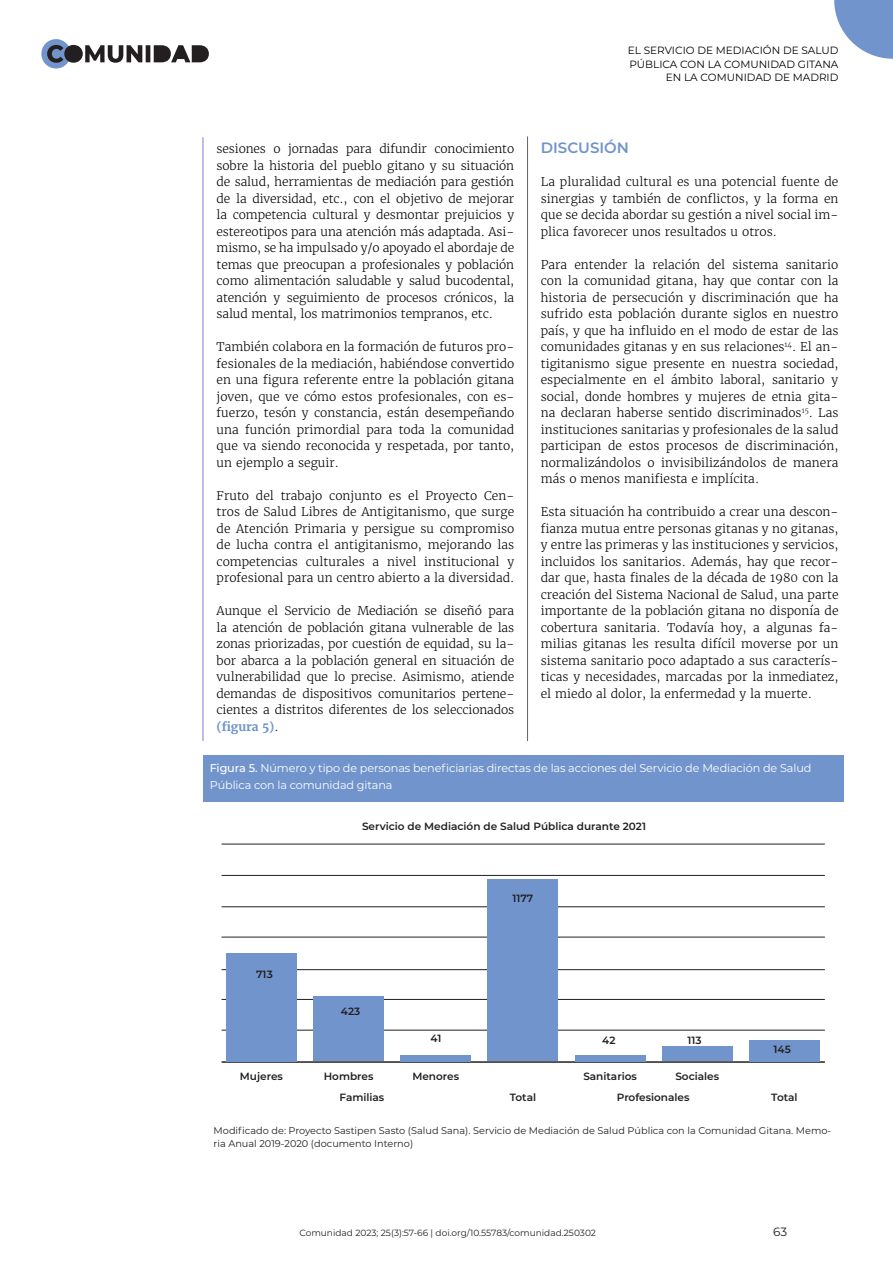
<style>
.page{position:relative;width:893px;height:1263px;background:#fff}
.page>*{position:absolute;margin:0;border:0;box-sizing:border-box;transform-origin:0 0}
.Tit1{font:600 15px "Montserrat";color:#7194cc}
.Texto{font:300 12px/16.5px "Merriweather";color:#000;text-align:justify}
.t1{font:12px "Montserrat";color:#231f20}
.titol_fig{font:11.25px/16.5px "Montserrat";letter-spacing:-.01em;color:#fff}
.tabla_subtitol{font:600 10.5px "Montserrat";color:#231f20}
.Variable1{font:10.5px/13.5px "Montserrat";color:#000;text-align:right}
.Taules_-_pies{font:9.75px/13.5px "Montserrat";color:#231f20}
.t2{font:9px "Montserrat";color:#231f20}
.s1{font-weight:700;color:#7194cc}
.s2{font-weight:500}
</style>
<div class="page">
<hr style="left:203px;top:137px;width:1px;height:604px;background:#867acc">
<hr style="left:527px;top:137px;width:1px;height:604px;background:#636366">
<div style="left:41px;top:39px;width:30px;height:29px;background:#7194cc;border-radius:50%"></div>
<svg style="left:47px;top:45px;width:162px;height:18px"></svg>
<svg style="left:834px;top:0;width:59px;height:59px"></svg>
<hr style="left:222px;top:1030px;width:603px;height:1px;background:#231f20">
<hr style="left:222px;top:999px;width:603px;height:1px;background:#231f20">
<hr style="left:222px;top:969px;width:603px;height:1px;background:#231f20">
<hr style="left:222px;top:937px;width:603px;height:1px;background:#231f20">
<hr style="left:222px;top:906px;width:603px;height:1px;background:#231f20">
<hr style="left:222px;top:875px;width:603px;height:1px;background:#231f20">
<hr style="left:222px;top:844px;width:603px;height:1px;background:#231f20">
<div style="left:203px;top:755px;width:641px;height:46px;background:#7194cc"></div>
<hr style="left:222px;top:1061px;width:603px;height:2px;background:#231f20">
<div style="left:226px;top:953px;width:70px;height:108px;background:#7194cc"></div>
<div style="left:314px;top:996px;width:70px;height:65px;background:#7194cc"></div>
<div style="left:401px;top:1055px;width:70px;height:6px;background:#7194cc"></div>
<div style="left:662px;top:1046px;width:70px;height:15px;background:#7194cc"></div>
<div style="left:575px;top:1055px;width:70px;height:6px;background:#7194cc"></div>
<div style="left:488px;top:879px;width:70px;height:182px;background:#7194cc"></div>
<div style="left:749px;top:1040px;width:70px;height:21px;background:#7194cc"></div>
<p class="Texto" style="left:217px;top:140px;width:299px">sesiones o jornadas para difundir conocimiento sobre la historia del pueblo gitano y su situación de salud, herramientas de mediación para gestión de la diversidad, etc., con el objetivo de mejorar la competencia cultural y desmontar prejuicios y estereotipos para una atención más adaptada. Asi&shy;mismo, se ha impulsado y/o apoyado el abordaje de temas que preocupan a profesionales y población como alimentación saludable y salud bucodental, atención y seguimiento de procesos crónicos, la salud mental, los matrimonios tempranos, etc.</p>
<p class="Texto" style="left:217px;top:338px;width:299px">También colabora en la formación de futuros pro&shy;fesionales de la mediación, habiéndose convertido en una figura referente entre la población gitana joven, que ve cómo estos profesionales, con es&shy;fuerzo, tesón y constancia, están desempeñando una función primordial para toda la comunidad que va siendo reconocida y respetada, por tanto, un ejemplo a seguir.</p>
<p class="Texto" style="left:217px;top:487px;width:299px">Fruto del trabajo conjunto es el Proyecto Cen&shy;tros de Salud Libres de Antigitanismo, que surge de Atención Primaria y persigue su compromiso de lucha contra el antigitanismo, mejorando las competencias culturales a nivel institucional y profesional para un centro abierto a la diversidad.</p>
<p class="Texto" style="left:217px;top:602px;width:299px">Aunque el Servicio de Mediación se diseñó para la atención de población gitana vulnerable de las zonas priorizadas, por cuestión de equidad, su la&shy;bor abarca a la población general en situación de vulnerabilidad que lo precise. Asimismo, atiende demandas de dispositivos comunitarios pertene&shy;cientes a distritos diferentes de los seleccionados <span class="s1">(figura 5)</span>.</p>
<p class="Variable1" style="left:628px;top:43px;width:212px">EL SERVICIO DE MEDIACIÓN DE SALUD<br>PÚBLICA CON LA COMUNIDAD GITANA<br>EN LA COMUNIDAD DE MADRID</p>
<p class="Tit1" style="left:541px;top:137px;width:90px">DISCUSIÓN</p>
<p class="Texto" style="left:541px;top:173px;width:299px">La pluralidad cultural es una potencial fuente de sinergias y también de conflictos, y la forma en que se decida abordar su gestión a nivel social im&shy;plica favorecer unos resultados u otros.</p>
<p class="Texto" style="left:541px;top:256px;width:299px">Para entender la relación del sistema sanitario con la comunidad gitana, hay que contar con la historia de persecución y discriminación que ha sufrido esta población durante siglos en nuestro país, y que ha influido en el modo de estar de las comunidades gitanas y en sus relaciones<sup>14</sup>. El an&shy;tigitanismo sigue presente en nuestra sociedad, especialmente en el ámbito laboral, sanitario y social, donde hombres y mujeres de etnia gita&shy;na declaran haberse sentido discriminados<sup>15</sup>. Las instituciones sanitarias y profesionales de la salud participan de estos procesos de discriminación, normalizándolos o invisibilizándolos de manera más o menos manifiesta e implícita.</p>
<p class="Texto" style="left:541px;top:503px;width:299px">Esta situación ha contribuido a crear una descon&shy;fianza mutua entre personas gitanas y no gitanas, y entre las primeras y las instituciones y servicios, incluidos los sanitarios. Además, hay que recor&shy;dar que, hasta finales de la década de 1980 con la creación del Sistema Nacional de Salud, una parte importante de la población gitana no disponía de cobertura sanitaria. Todavía hoy, a algunas fa&shy;milias gitanas les resulta difícil moverse por un sistema sanitario poco adaptado a sus caracterís&shy;ticas y necesidades, marcadas por la inmediatez, el miedo al dolor, la enfermedad y la muerte.</p>
<p class="titol_fig" style="left:210px;top:759px;width:603px"><span class="s2">Figura 5.</span> Número y tipo de personas beneficiarias directas de las acciones del Servicio de Mediación de Salud<br>Pública con la comunidad gitana</p>
<p class="tabla_subtitol" style="left:362px;top:819px;width:285px">Servicio de Mediación de Salud Pública durante 2021</p>
<p class="tabla_subtitol" style="left:256px;top:967px;width:18px">713</p>
<p class="tabla_subtitol" style="left:240px;top:1069px;width:45px">Mujeres</p>
<p class="tabla_subtitol" style="left:341px;top:1003px;width:21px">423</p>
<p class="tabla_subtitol" style="left:430px;top:1031px;width:12px">41</p>
<p class="tabla_subtitol" style="left:512px;top:891px;width:22px">1177</p>
<p class="tabla_subtitol" style="left:324px;top:1069px;width:51px">Hombres</p>
<p class="tabla_subtitol" style="left:412px;top:1069px;width:48px">Menores</p>
<p class="tabla_subtitol" style="left:339px;top:1090px;width:46px">Familias</p>
<p class="tabla_subtitol" style="left:510px;top:1090px;width:28px">Total</p>
<p class="tabla_subtitol" style="left:602px;top:1033px;width:15px">42</p>
<p class="tabla_subtitol" style="left:687px;top:1033px;width:16px">113</p>
<p class="tabla_subtitol" style="left:774px;top:1042px;width:19px">145</p>
<p class="tabla_subtitol" style="left:583px;top:1069px;width:55px">Sanitarios</p>
<p class="tabla_subtitol" style="left:675px;top:1069px;width:45px">Sociales</p>
<p class="tabla_subtitol" style="left:617px;top:1090px;width:74px">Profesionales</p>
<p class="tabla_subtitol" style="left:771px;top:1090px;width:28px">Total</p>
<p class="Taules_-_pies" style="left:214px;top:1123px;width:619px">Modificado de: Proyecto Sastipen Sasto (Salud Sana). Servicio de Mediación de Salud Pública con la Comunidad Gitana. Memo&shy;ria Anual 2019-2020 (documento Interno)</p>
<p class="t2" style="left:299px;top:1226px;width:298px">Comunidad 2023; 25(3):57-66 | doi.org/10.55783/comunidad.250302</p>
<p class="t1" style="left:773px;top:1223px;width:16px">63</p>
</div>
